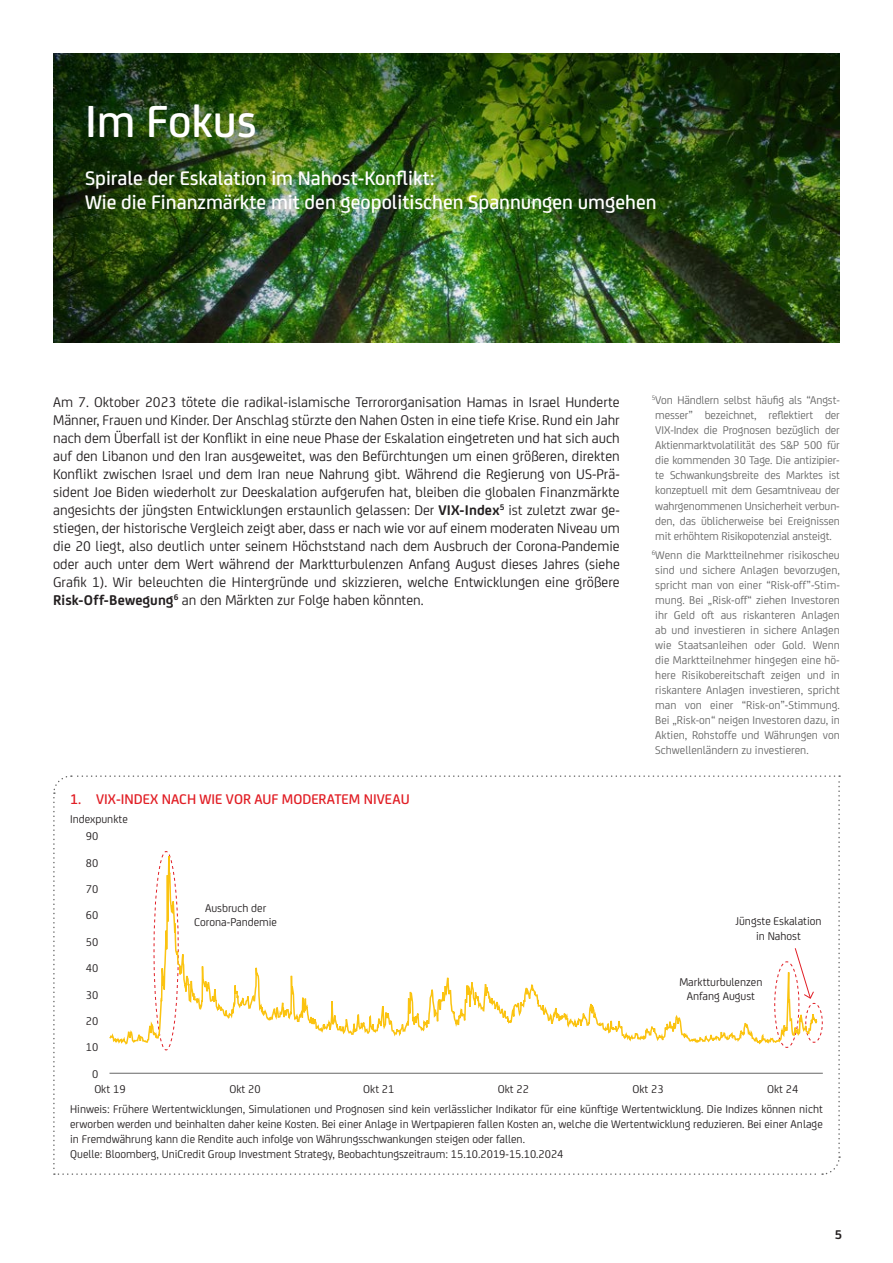
<style>
.page{position:relative;width:893px;height:1263px;background:#fff}
.page>*{position:absolute;margin:0;border:0;box-sizing:border-box;transform-origin:0 0}
.t1{font:500 48px "Uni Credit";color:#fff}
.t2{font:500 21px/24px "Uni Credit";color:#fff}
.t3{font:15px/18px "Uni Credit";color:#231f20;text-align:justify}
.t4{font:500 15px "Uni Credit";color:#e11e25}
.t5{font:700 13.5px "Uni Credit";color:#231f20}
.t6{font:12px/15px "Uni Credit";letter-spacing:-.01em;color:#666;text-align:center}
.t7{font:12px/26.4px "Uni Credit";color:#231f20;text-align:center}
.s1{font-weight:700}
</style>
<div class="page">
<div style="left:52px;top:50px;width:789px;height:293px;background:#231f20;opacity:.6"></div>
<svg style="left:53px;top:775px;width:788px;height:400px"></svg>
<h1 class="t1" style="left:85px;top:86px;width:173px">Im Fokus</h1>
<h2 class="t2" style="left:85px;top:165px;width:573px">Spirale der Eskalation im Nahost-Konflikt:<br>Wie die Finanzmärkte mit den geopolitischen Spannungen umgehen</h2>
<p class="t3" style="left:53px;top:392px;width:568px">Am 7. Oktober 2023 tötete die radikal-islamische Terrororganisation Hamas in Israel Hunderte Männer, Frauen und Kinder. Der Anschlag stürzte den Nahen Osten in eine tiefe Krise. Rund ein Jahr nach dem Überfall ist der Konflikt in eine neue Phase der Eskalation eingetreten und hat sich auch auf den Libanon und den Iran ausgeweitet, was den Befürchtungen um einen größeren, direkten Konflikt zwischen Israel und dem Iran neue Nahrung gibt. Während die Regierung von US-Prä&shy;sident Joe Biden wiederholt zur Deeskalation aufgerufen hat, bleiben die globalen Finanzmärkte angesichts der jüngsten Entwicklungen erstaunlich gelassen: Der <span class="s1">VIX-Index</span><sup>5</sup> ist zuletzt zwar ge&shy;stiegen, der historische Vergleich zeigt aber, dass er nach wie vor auf einem moderaten Niveau um die 20 liegt, also deutlich unter seinem Höchststand nach dem Ausbruch der Corona-Pandemie oder auch unter dem Wert während der Marktturbulenzen Anfang August dieses Jahres (siehe Grafik 1). Wir beleuchten die Hintergründe und skizzieren, welche Entwicklungen eine größere <span class="s1">Risk-Off-Bewegung</span><sup>6</sup> an den Märkten zur Folge haben könnten.</p>
<p class="t6" style="left:652px;top:392px;width:190px"><sup>5</sup>Von Händlern selbst häufig als “Angst&shy;messer” bezeichnet, reflektiert der VIX-Index die Prognosen bezüglich der Aktienmarktvolatilität des S&amp;P 500 für die kommenden 30 Tage. Die antizipier&shy;te Schwankungsbreite des Marktes ist konzeptuell mit dem Gesamtniveau der wahrgenommenen Unsicherheit verbun&shy;den, das üblicherweise bei Ereignissen mit erhöhtem Risikopotenzial ansteigt.</p>
<p class="t6" style="left:655px;top:547px;width:186px;text-align:justify;text-indent:-4px"><sup>6</sup>Wenn die Marktteilnehmer risikoscheu sind und sichere Anlagen bevorzugen, spricht man von einer “Risk-off”-Stim&shy;mung. Bei „Risk-off“ ziehen Investoren ihr Geld oft aus riskanteren Anlagen ab und investieren in sichere Anlagen wie Staatsanleihen oder Gold. Wenn die Marktteilnehmer hingegen eine hö&shy;here Risikobereitschaft zeigen und in riskantere Anlagen investieren, spricht man von einer “Risk-on”-Stimmung.<br>Bei „Risk-on“ neigen Investoren dazu, in Aktien, Rohstoffe und Währungen von Schwellenländern zu investieren.</p>
<p class="t4" style="left:70px;top:788px;width:341px">1. VIX-INDEX NACH WIE VOR AUF MODERATEM NIVEAU</p>
<p class="t7" style="left:70px;top:805px;width:59px">Indexpunkte</p>
<p class="t7" style="left:86px;top:822px;width:14px">90</p>
<p class="t7" style="left:86px;top:849px;width:14px;text-align:justify">80<br>70<br>60<br>50<br>40</p>
<p class="t7" style="left:86px;top:981px;width:14px">30</p>
<p class="t7" style="left:86px;top:1007px;width:14px">20</p>
<p class="t7" style="left:86px;top:1033px;width:14px">10</p>
<p class="t7" style="left:92px;top:1060px;width:8px">0</p>
<p class="t7" style="left:194px;top:900px;width:84px;line-height:14.4px">Ausbruch der<br>Corona-Pandemie</p>
<p class="t7" style="left:735px;top:913px;width:88px;line-height:14.4px">Jüngste Eskalation in Nahost</p>
<p class="t7" style="left:679px;top:974px;width:85px;line-height:14.4px">Marktturbulenzen<br>Anfang August</p>
<p class="t7" style="left:94px;top:1075px;width:33px">Okt 19</p>
<p class="t7" style="left:229px;top:1075px;width:33px">Okt 20</p>
<p class="t7" style="left:363px;top:1075px;width:33px">Okt 21</p>
<p class="t7" style="left:498px;top:1075px;width:33px">Okt 22</p>
<p class="t7" style="left:632px;top:1075px;width:33px">Okt 23</p>
<p class="t7" style="left:767px;top:1075px;width:33px">Okt 24</p>
<p class="t7" style="left:70px;top:1101px;width:754px;line-height:15px;text-align:left">Hinweis: Frühere Wertentwicklungen, Simulationen und Prognosen sind kein verlässlicher Indikator für eine künftige Wertentwicklung. Die Indizes können nicht erworben werden und beinhalten daher keine Kosten. Bei einer Anlage in Wertpapieren fallen Kosten an, welche die Wertentwicklung reduzieren. Bei einer Anlage in Fremdwährung kann die Rendite auch infolge von Währungsschwankungen steigen oder fallen.<br>Quelle: Bloomberg, UniCredit Group Investment Strategy, Beobachtungszeitraum: 15.10.2019-15.10.2024</p>
<p class="t5" style="left:835px;top:1224px;width:9px">5</p>
</div>
